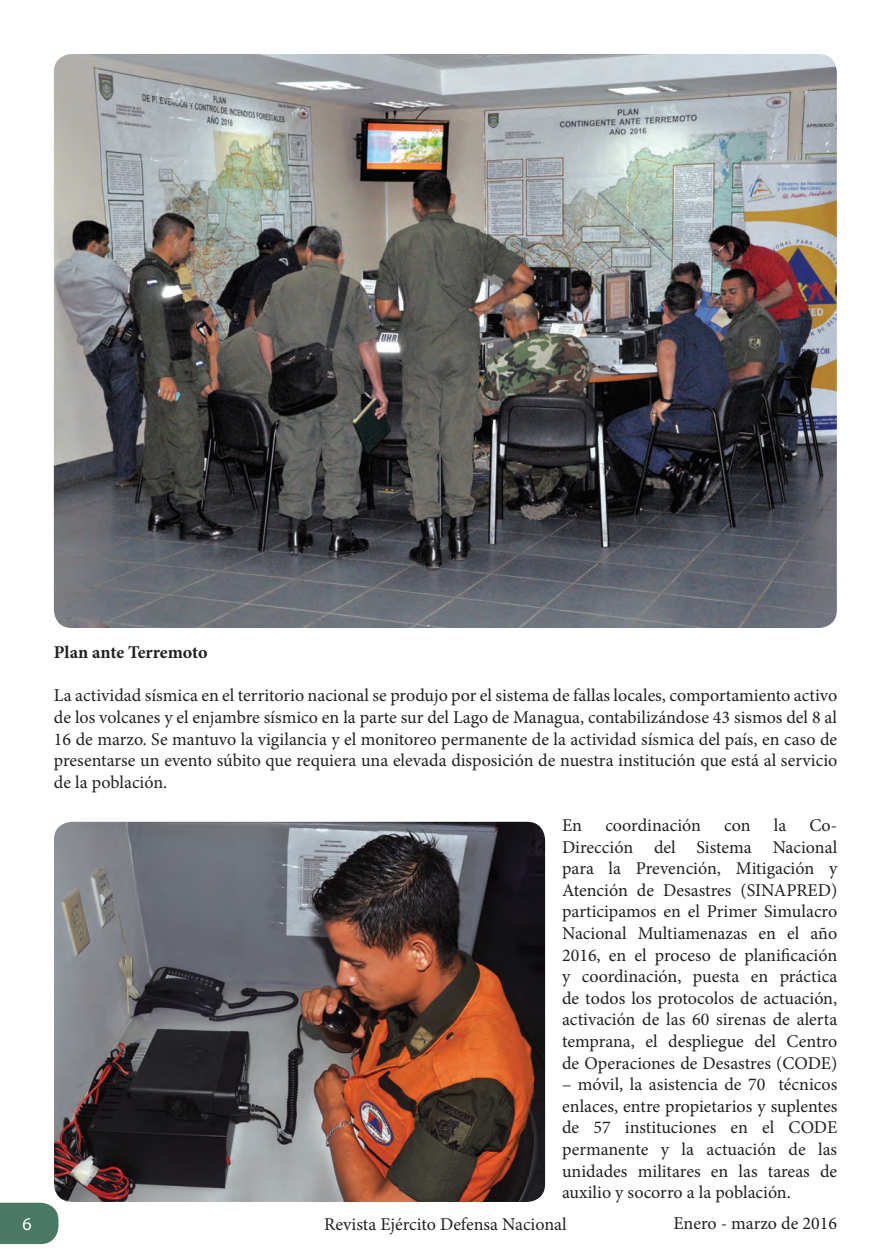
<style>
.page{position:relative;width:891px;height:1256px;background:#fff}
.page>*{position:absolute;margin:0;border:0;box-sizing:border-box;transform-origin:0 0}
.t1{font:18px/21.6px "Minion Pro";color:#231f20;text-align:justify}
.t2{font:700 18px "Minion Pro";letter-spacing:-.005em;color:#231f20}
.t3{font:18px "Myriad Pro";color:#fff}
</style>
<div class="page">
<svg style="left:0;top:1202px;width:58px;height:42px;background:#54806d"></svg>
<img style="left:54px;top:54px;width:783px;height:574px">
<img style="left:54px;top:821px;width:491px;height:381px">
<p class="t2" style="left:54px;top:639px;width:155px">Plan ante Terremoto</p>
<p class="t1" style="left:54px;top:685px;width:785px">La actividad sísmica en el territorio nacional se produjo por el sistema de fallas locales, comportamiento activo de los volcanes y el enjambre sísmico en la parte sur del Lago de Managua, contabilizándose 43 sismos del 8 al 16 de marzo. Se mantuvo la vigilancia y el monitoreo permanente de la actividad sísmica del país, en caso de presentarse un evento súbito que requiera una elevada disposición de nuestra institución que está al servicio de la población.</p>
<p class="t1" style="left:562px;top:814px;width:22px">En</p>
<p class="t1" style="left:605px;top:814px;width:97px">coordinación</p>
<p class="t1" style="left:724px;top:814px;width:28px">con</p>
<p class="t1" style="left:774px;top:814px;width:14px">la</p>
<p class="t1" style="left:562px;top:814px;width:277px;text-indent:247px">Co-Dirección del Sistema Nacional para la Prevención, Mitigación y Atención de Desastres (SINAPRED) participamos en el Primer Simulacro Nacional Multiamenazas en el año 2016, en el proceso de planificación y coordinación, puesta en práctica de todos los protocolos de actuación, activación de las 60 sirenas de alerta temprana, el despliegue del Centro de Operaciones de Desastres (CODE)</p>
<p class="t1" style="left:562px;top:1073px;width:277px">– móvil, la asistencia de 70 técnicos enlaces, entre propietarios y suplentes de 57 instituciones en el CODE permanente y la actuación de las unidades militares en las tareas de auxilio y socorro a la población.</p>
<p class="t3" style="left:22px;top:1213px;width:11px">6</p>
<p class="t1" style="left:324px;top:1213px;width:244px">Revista Ejército Defensa Nacional</p>
<p class="t1" style="left:673px;top:1212px;width:165px">Enero - marzo de 2016</p>
</div>
